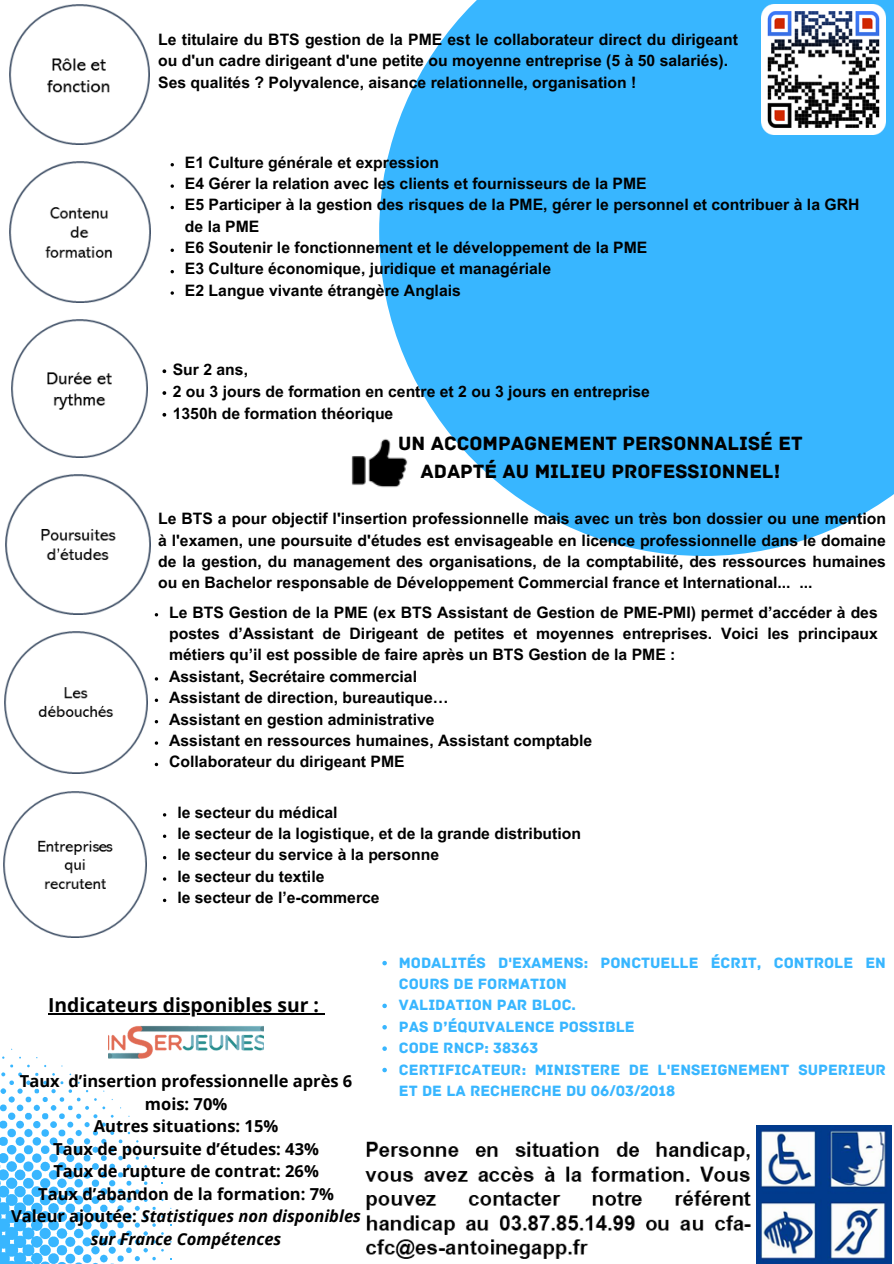
<style>
.page{position:relative;width:894px;height:1264px;background:#fff}
.page>*{position:absolute;margin:0;border:0;box-sizing:border-box;transform-origin:0 0}
.t1{font:20.25px/28.2px "Archive";color:#000;text-align:center}
.t2{font:700 19.35px "Open Sans";color:#000}
.t3{font:700 16.5px/22.5px "Open Sans";color:#000;text-align:center}
.t4{font:700 15.75px/21.3px "Arial MT Pro";color:#000;text-align:justify}
.t5{font:15.75px/21.3px "Archive";color:#38b6ff}
.s1{font-style:italic}
</style>
<div class="page">
<svg style="left:379px;top:0;width:514px;height:556px;background:#50befe"></svg>
<img style="left:10px;top:5px;width:139px;height:139px">
<img style="left:10px;top:161px;width:140px;height:141px">
<svg style="left:0;top:1064px;width:164px;height:200px"></svg>
<img style="left:11px;top:320px;width:136px;height:137px">
<img style="left:6px;top:474px;width:144px;height:140px">
<img style="left:5px;top:632px;width:143px;height:141px">
<img style="left:3px;top:791px;width:143px;height:146px">
<img style="left:756px;top:1125px;width:135px;height:138px">
<img style="left:365px;top:1127px;width:397px;height:136px">
<img style="left:761px;top:5px;width:124px;height:129px">
<img style="left:351px;top:431px;width:60px;height:63px">
<img style="left:108px;top:1025px;width:155px;height:34px">
<svg style="left:163px;top:834px;width:3px;height:4px"></svg>
<svg style="left:155px;top:698px;width:3px;height:4px"></svg>
<svg style="left:162px;top:369px;width:4px;height:4px"></svg>
<svg style="left:162px;top:391px;width:4px;height:4px"></svg>
<svg style="left:162px;top:413px;width:4px;height:3px"></svg>
<svg style="left:170px;top:163px;width:4px;height:3px"></svg>
<svg style="left:170px;top:184px;width:4px;height:4px"></svg>
<svg style="left:170px;top:206px;width:4px;height:3px"></svg>
<svg style="left:170px;top:248px;width:4px;height:4px"></svg>
<svg style="left:170px;top:270px;width:4px;height:3px"></svg>
<svg style="left:170px;top:291px;width:4px;height:4px"></svg>
<hr style="left:48px;top:1013px;width:271px;height:1px;background:#000">
<svg style="left:382px;top:960px;width:5px;height:5px"></svg>
<svg style="left:382px;top:1003px;width:5px;height:5px"></svg>
<svg style="left:382px;top:1025px;width:5px;height:4px"></svg>
<svg style="left:382px;top:1046px;width:5px;height:4px"></svg>
<svg style="left:382px;top:1067px;width:5px;height:5px"></svg>
<p class="t4" style="left:158px;top:31px;width:581px;text-align:left">Le titulaire du BTS gestion de la PME est le collaborateur direct du dirigeant ou d'un cadre dirigeant d'une petite ou moyenne entreprise (5 à 50 salariés).<br>Ses qualités ? Polyvalence, aisance relationnelle, organisation !</p>
<p class="t4" style="left:185px;top:153px;width:255px">E1 Culture générale et expression</p>
<p class="t4" style="left:185px;top:175px;width:463px">E4 Gérer la relation avec les clients et fournisseurs de la PME</p>
<p class="t4" style="left:185px;top:196px;width:676px">E5 Participer à la gestion des risques de la PME, gérer le personnel et contribuer à la GRH de la PME</p>
<p class="t4" style="left:185px;top:239px;width:464px">E6 Soutenir le fonctionnement et le développement de la PME</p>
<p class="t4" style="left:185px;top:260px;width:367px">E3 Culture économique, juridique et managériale</p>
<p class="t4" style="left:185px;top:282px;width:277px">E2 Langue vivante étrangère Anglais</p>
<p class="t4" style="left:173px;top:361px;width:77px">Sur 2 ans,</p>
<p class="t4" style="left:173px;top:382px;width:478px">2 ou 3 jours de formation en centre et 2 ou 3 jours en entreprise</p>
<p class="t4" style="left:173px;top:404px;width:222px">1350h de formation théorique</p>
<p class="t1" style="left:398px;top:429px;width:406px">UN ACCOMPAGNEMENT PERSONNALISÉ ET<br>ADAPTÉ AU MILIEU PROFESSIONNEL!</p>
<p class="t4" style="left:158px;top:510px;width:729px">Le BTS a pour objectif l'insertion professionnelle mais avec un très bon dossier ou une mention à l'examen, une poursuite d'études est envisageable en licence professionnelle dans le domaine de la gestion, du management des organisations, de la comptabilité, des ressources humaines ou en Bachelor responsable de Développement Commercial france et International... ...</p>
<h3 class="t4" style="left:169px;top:603px;width:710px">Le BTS Gestion de la PME (ex BTS Assistant de Gestion de PME-PMI) permet d’accéder à des postes d’Assistant de Dirigeant de petites et moyennes entreprises. Voici les principaux métiers qu’il est possible de faire après un BTS Gestion de la PME :</h3>
<p class="t4" style="left:169px;top:667px;width:249px">Assistant, Secrétaire commercial</p>
<p class="t4" style="left:169px;top:689px;width:281px">Assistant de direction, bureautique…</p>
<p class="t4" style="left:169px;top:710px;width:267px">Assistant en gestion administrative</p>
<p class="t4" style="left:169px;top:731px;width:424px">Assistant en ressources humaines, Assistant comptable</p>
<p class="t4" style="left:169px;top:753px;width:237px">Collaborateur du dirigeant PME</p>
<p class="t4" style="left:177px;top:803px;width:162px">le secteur du médical</p>
<p class="t4" style="left:177px;top:824px;width:405px">le secteur de la logistique, et de la grande distribution</p>
<p class="t4" style="left:177px;top:846px;width:263px">le secteur du service à la personne</p>
<h2 class="t4" style="left:177px;top:867px;width:149px">le secteur du textile</h2>
<p class="t4" style="left:177px;top:889px;width:204px">le secteur de l’e-commerce</p>
<p class="t2" style="left:48px;top:991px;width:272px">Indicateurs disponibles sur :</p>
<p class="t3" style="left:11px;top:1069px;width:351px">Taux d’insertion professionnelle après 6 mois: 70%<br>Autres situations: 15%<br>Taux de poursuite d’études: 43%<br>Taux de rupture de contrat: 26%<br>Taux d’abandon de la formation: 7%<br>Valeur ajoutée: <span class="s1">Statistiques non disponibles sur France Compétences</span></p>
<h1 class="t5" style="left:399px;top:951px;width:488px">MODALITÉS D'EXAMENS: PONCTUELLE ÉCRIT, CONTROLE EN<br>COURS DE FORMATION</h1>
<p class="t5" style="left:399px;top:994px;width:178px">VALIDATION PAR BLOC.</p>
<p class="t5" style="left:399px;top:1016px;width:237px">PAS D’ÉQUIVALENCE POSSIBLE</p>
<h3 class="t5" style="left:399px;top:1037px;width:141px">CODE RNCP: 38363</h3>
<p class="t5" style="left:399px;top:1058px;width:488px">CERTIFICATEUR: MINISTERE DE L'ENSEIGNEMENT SUPERIEUR<br>ET DE LA RECHERCHE DU 06/03/2018</p>
</div>
